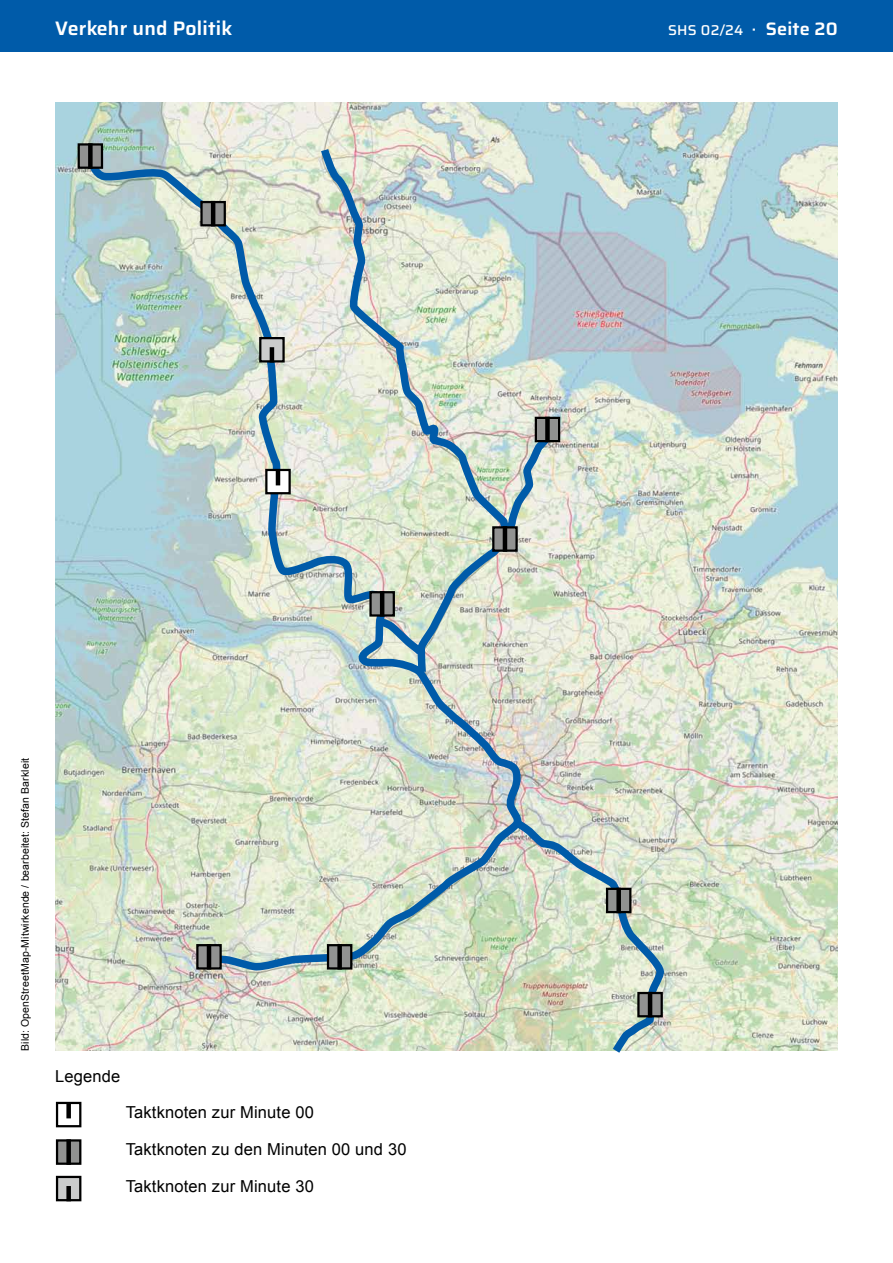
<style>
.page{position:relative;width:893px;height:1263px;background:#fff}
.page>*{position:absolute;margin:0;border:0;box-sizing:border-box;transform-origin:0 0}
.t1{font:600 19.5px "Saira";letter-spacing:.01em;color:#fff}
.t2{font:16.5px "Arial";letter-spacing:.01em;color:#000}
.t3{font:500 14.25px "Saira";letter-spacing:.02em;color:#fff}
.t4{font:10.5px "Arial";letter-spacing:.01em;color:#000}
.s1{font-size:18px}
.s2{font-weight:600;font-size:18px}
</style>
<div class="page">
<img style="left:55px;top:102px;width:783px;height:949px">
<img style="left:83px;top:152px;width:445px;height:819px">
<div style="left:79px;top:144px;width:23px;height:24px;background:#919291"></div>
<div style="left:78px;top:143px;width:25px;height:26px;border:2px solid #000"></div>
<div style="left:88px;top:143px;width:5px;height:26px;background:#000"></div>
<div style="left:201px;top:202px;width:24px;height:23px;background:#919291"></div>
<div style="left:200px;top:201px;width:26px;height:25px;border:2px solid #000"></div>
<hr style="left:211px;top:201px;width:4px;height:25px;background:#000">
<div style="left:260px;top:338px;width:24px;height:23px;background:#cbcccc"></div>
<div style="left:259px;top:337px;width:26px;height:25px;border:2px solid #000"></div>
<hr style="left:270px;top:347px;width:4px;height:15px;background:#000">
<div style="left:266px;top:470px;width:24px;height:23px;background:#fff"></div>
<div style="left:265px;top:469px;width:26px;height:25px;border:2px solid #000"></div>
<hr style="left:276px;top:470px;width:4px;height:15px;background:#000">
<div style="left:371px;top:592px;width:23px;height:23px;background:#919291"></div>
<div style="left:369px;top:591px;width:26px;height:26px;border:2px solid #000"></div>
<div style="left:328px;top:945px;width:23px;height:23px;background:#919291"></div>
<div style="left:327px;top:944px;width:25px;height:25px;border:2px solid #000"></div>
<div style="left:337px;top:944px;width:5px;height:25px;background:#000"></div>
<div style="left:197px;top:945px;width:24px;height:23px;background:#919291"></div>
<div style="left:196px;top:944px;width:26px;height:25px;border:2px solid #000"></div>
<hr style="left:207px;top:944px;width:4px;height:25px;background:#000">
<img style="left:317px;top:143px;width:199px;height:398px">
<svg style="left:373px;top:427px;width:185px;height:252px;background:#c7d4c9"></svg>
<div style="left:493px;top:527px;width:24px;height:24px;background:#919291"></div>
<div style="left:492px;top:526px;width:26px;height:26px;border:2px solid #000"></div>
<hr style="left:503px;top:526px;width:4px;height:26px;background:#000">
<div style="left:536px;top:418px;width:23px;height:23px;background:#919291"></div>
<div style="left:535px;top:417px;width:25px;height:25px;border:2px solid #000"></div>
<div style="left:545px;top:417px;width:5px;height:25px;background:#000"></div>
<img style="left:511px;top:817px;width:154px;height:236px">
<div style="left:638px;top:993px;width:24px;height:23px;background:#919291"></div>
<div style="left:637px;top:992px;width:26px;height:25px;border:2px solid #000"></div>
<hr style="left:648px;top:992px;width:4px;height:25px;background:#000">
<div style="left:607px;top:889px;width:23px;height:23px;background:#919291"></div>
<div style="left:606px;top:888px;width:25px;height:25px;border:2px solid #000"></div>
<div style="left:616px;top:888px;width:5px;height:25px;background:#000"></div>
<div style="left:57px;top:1140px;width:23px;height:24px;background:#919291"></div>
<div style="left:56px;top:1139px;width:25px;height:26px;border:2px solid #000"></div>
<div style="left:66px;top:1139px;width:5px;height:26px;background:#000"></div>
<div style="left:57px;top:1177px;width:23px;height:23px;background:#cbcccc"></div>
<div style="left:56px;top:1176px;width:25px;height:25px;border:2px solid #000"></div>
<div style="left:66px;top:1186px;width:5px;height:15px;background:#000"></div>
<div style="left:56px;top:1102px;width:25px;height:25px;border:2px solid #000"></div>
<div style="left:66px;top:1103px;width:5px;height:15px;background:#000"></div>
<div style="left:0;top:0;width:893px;height:51px;background:#005ba9"></div>
<p class="t1" style="left:55px;top:12px;width:179px">Verkehr und Politik</p>
<p class="t3" style="left:668px;top:18px;width:171px">SHS 02/24 <span class="s1">·</span> <span class="s2">Seite 20</span></p>
<p class="t4" style="left:18px;top:1051px;width:294px;rotate:-90deg">Bild: OpenStreetMap-Mitwirkende / bearbeitet: Stefan Barkleit</p>
<p class="t2" style="left:55px;top:1065px;width:67px">Legende</p>
<p class="t2" style="left:126px;top:1102px;width:190px">Taktknoten zur Minute 00</p>
<p class="t2" style="left:126px;top:1138px;width:282px">Taktknoten zu den Minuten 00 und 30</p>
<p class="t2" style="left:126px;top:1175px;width:190px">Taktknoten zur Minute 30</p>
</div>
